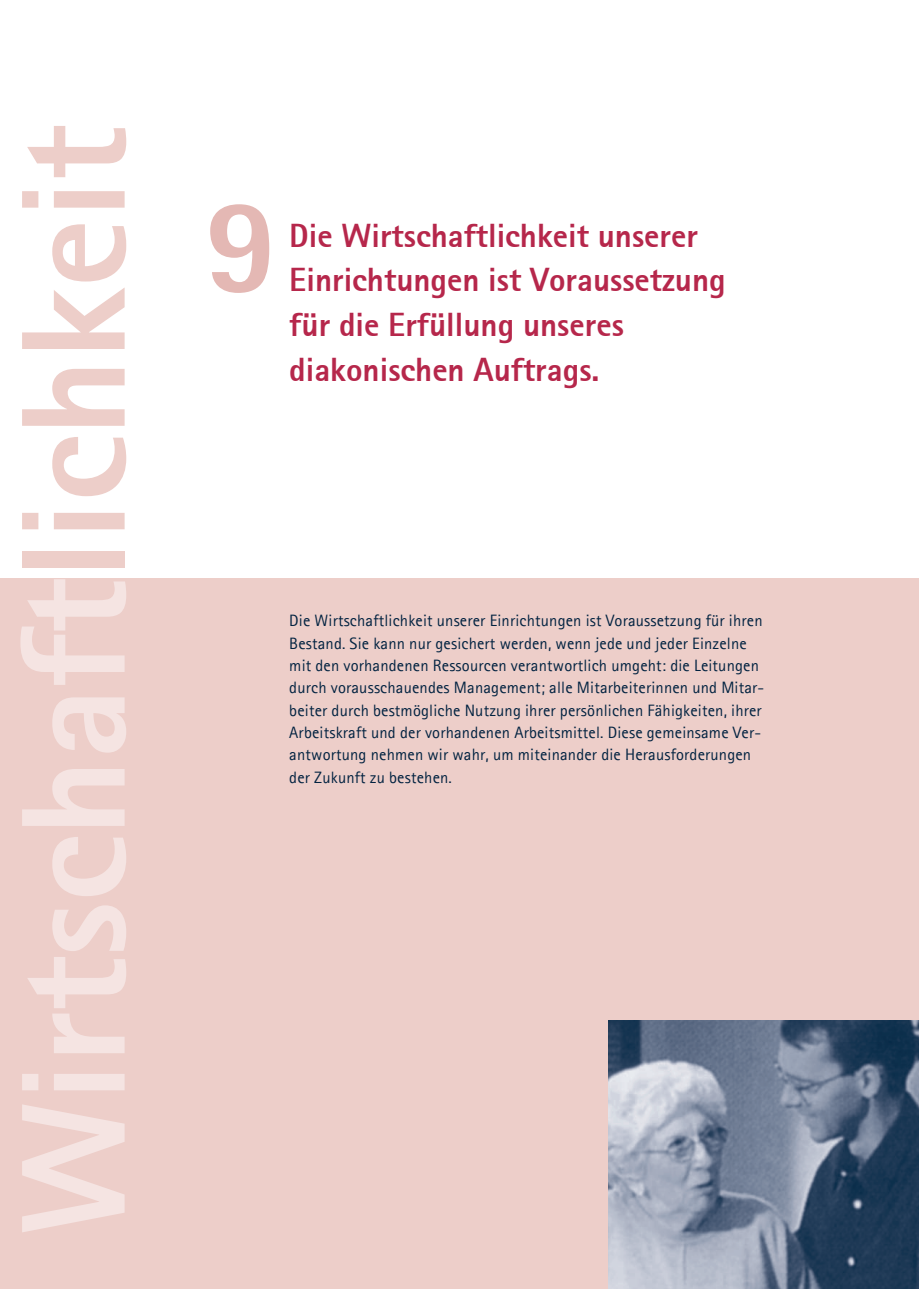
<style>
.page{position:relative;width:919px;height:1289px;background:#fff}
.page>*{position:absolute;margin:0;border:0;box-sizing:border-box;transform-origin:0 0}
.t1{font:800 148.5px "Agfa Rotis Sans Serif";color:#f5e4e2}
.t2{font:800 135px "Agfa Rotis Sans Serif";color:#e4b8b4}
.t3{font:800 33px/44.7px "Agfa Rotis Sans Serif";color:#b6274b}
.t4{font:16.5px/22.4px "Agfa Rotis Sans Serif";letter-spacing:.01em;color:#022341}
.s1{color:#edcec9}
</style>
<div class="page">
<div style="left:0;top:578px;width:13px;height:710px;background:#edcec9"></div>
<div style="left:13px;top:578px;width:905px;height:710px;background:#edcec9"></div>
<img style="left:608px;top:1020px;width:310px;height:268px">
<h1 class="t1" style="left:-20px;top:1235px;width:1112px;rotate:-90deg">Wirtschaft<span class="s1">lichkeit</span></h1>
<h2 class="t2" style="left:203px;top:160px;width:77px">9</h2>
<h3 class="t3" style="left:289px;top:213px;width:438px">Die Wirtschaftlichkeit unserer<br>Einrichtungen ist Voraussetzung für die Erfüllung unseres diakonischen Auftrags.</h3>
<p class="t4" style="left:289px;top:609px;width:476px">Die Wirtschaftlichkeit unserer Einrichtungen ist Voraussetzung für ihren Bestand. Sie kann nur gesichert werden, wenn jede und jeder Einzelne mit den vorhandenen Ressourcen verantwortlich umgeht: die Leitungen durch vorausschauendes Management; alle Mitarbeiterinnen und Mitar&shy;beiter durch bestmögliche Nutzung ihrer persönlichen Fähigkeiten, ihrer Arbeitskraft und der vorhandenen Arbeitsmittel. Diese gemeinsame Ver&shy;antwortung nehmen wir wahr, um miteinander die Herausforderungen der Zukunft zu bestehen.</p>
</div>
